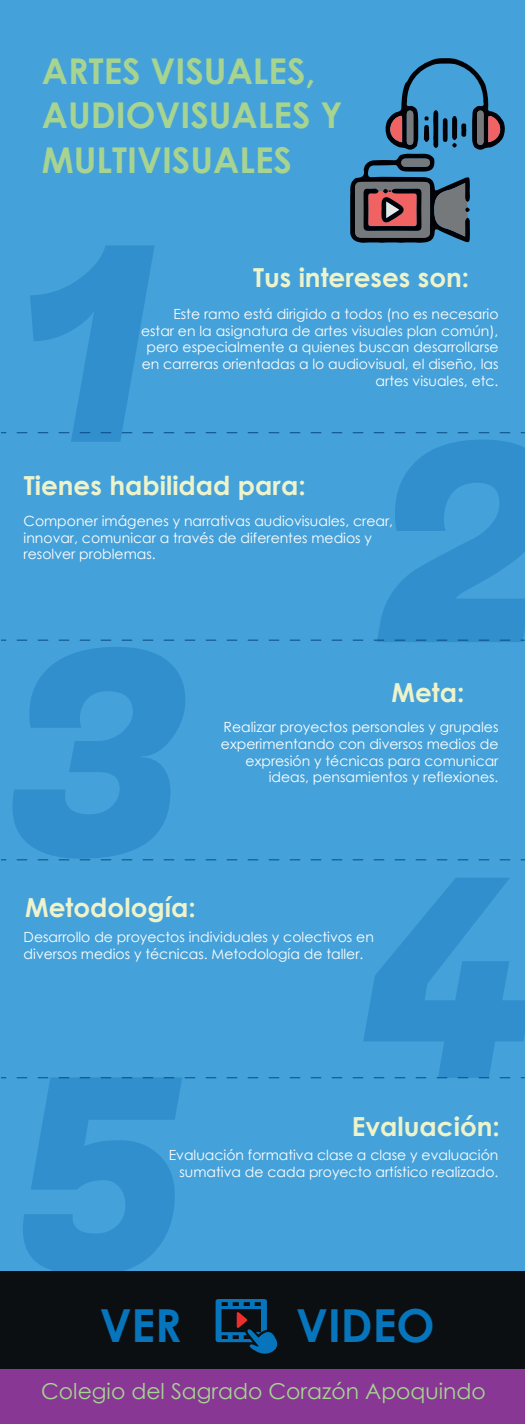
<style>
.page{position:relative;width:525px;height:1424px;background:#fff}
.page>*{position:absolute;margin:0;border:0;box-sizing:border-box;transform-origin:0 0}
.t1{font:700 45.5px "Century Gothic";color:#0775bc}
.t2{font:700 35.52px/44.6px "Century Gothic";color:#a7d491}
.t3{font:700 26.25px "Century Gothic";color:#edf3cb}
.t4{font:21.88px "Century Gothic";color:#a7d491}
.t5{font:14px/16.8px "Century Gothic";color:#fff;text-align:right}
</style>
<div class="page">
<div style="left:0;top:231px;width:525px;height:1082px;background:#45a1d9"></div>
<div style="left:0;top:0;width:525px;height:231px;background:#45a1d9"></div>
<div style="left:0;top:1368px;width:525px;height:56px;background:#883795"></div>
<svg style="left:17px;top:432px;width:494px;height:1px"></svg>
<svg style="left:1px;top:640px;width:509px;height:1px"></svg>
<svg style="left:17px;top:859px;width:494px;height:1px"></svg>
<svg style="left:1px;top:1077px;width:509px;height:1px"></svg>
<svg style="left:350px;top:58px;width:155px;height:185px"></svg>
<div style="left:0;top:1271px;width:525px;height:97px;background:#0c0f12"></div>
<svg style="left:216px;top:1299px;width:61px;height:55px"></svg>
<h2 class="t2" style="left:42px;top:47px;width:302px">ARTES VISUALES,<br>AUDIOVISUALES Y<br>MULTIVISUALES</h2>
<h3 class="t3" style="left:253px;top:258px;width:218px">Tus intereses son:</h3>
<p class="t5" style="left:141px;top:305px;width:359px">Este ramo está dirigido a todos (no es necesario estar en la asignatura de artes visuales plan común), pero especialmente a quienes buscan desarrollarse en carreras orientadas a lo audiovisual, el diseño, las artes visuales, etc.</p>
<h3 class="t3" style="left:24px;top:465px;width:283px">Tienes habilidad para:</h3>
<p class="t5" style="left:24px;top:512px;width:371px;text-align:left">Componer imágenes y narrativas audiovisuales, crear, innovar, comunicar a través de diferentes medios y resolver problemas.</p>
<h3 class="t3" style="left:391px;top:673px;width:74px">Meta:</h3>
<p class="t5" style="left:221px;top:718px;width:279px">Realizar proyectos personales y grupales experimentando con diversos medios de expresión y técnicas para comunicar ideas, pensamientos y reflexiones.</p>
<h3 class="t3" style="left:25px;top:888px;width:172px">Metodología:</h3>
<p class="t5" style="left:24px;top:929px;width:352px;text-align:left">Desarrollo de proyectos individuales y colectivos en diversos medios y técnicas. Metodología de taller.</p>
<h3 class="t3" style="left:352px;top:1106px;width:150px">Evaluación:</h3>
<p class="t5" style="left:169px;top:1146px;width:331px">Evaluación formativa clase a clase y evaluación sumativa de cada proyecto artístico realizado.</p>
<h1 class="t1" style="left:100px;top:1291px;width:83px">VER</h1>
<h1 class="t1" style="left:296px;top:1291px;width:140px">VIDEO</h1>
<h3 class="t4" style="left:41px;top:1376px;width:446px">Colegio del Sagrado Corazón Apoquindo</h3>
</div>
